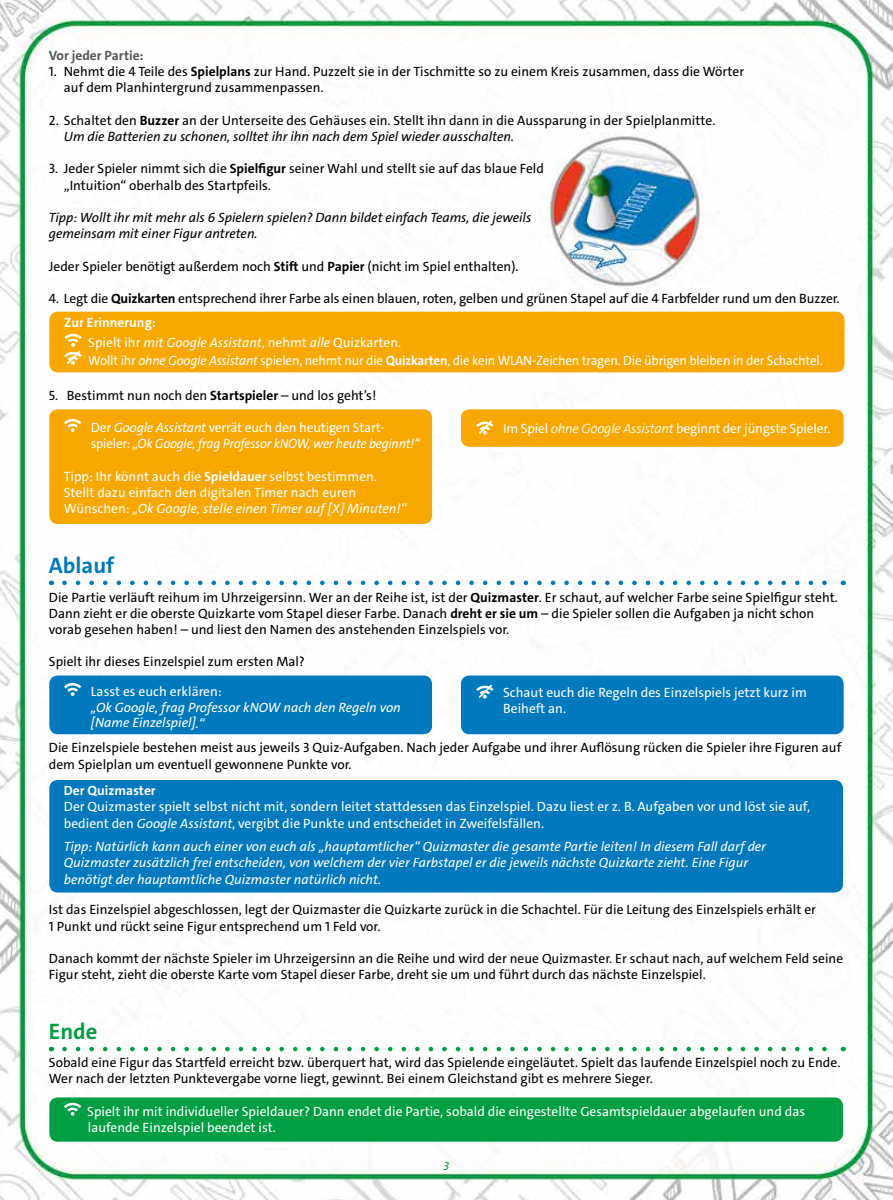
<style>
.page{position:relative;width:893px;height:1200px;background:#fff}
.page>*{position:absolute;margin:0;border:0;box-sizing:border-box;transform-origin:0 0}
.t1{font:700 22.5px "The Sans C4 s";color:#0079be}
.t2{font:700 22.5px "The Sans C4 s";color:#009f43}
.t3{font:13.5px/16.2px "The Sans C4 s";color:#000}
.t4{font:13.5px/16.2px "The Sans C4 s";color:#fff}
.t5{font:italic 13.5px/16.2px "The Sans C4 s";color:#fff}
.t6{font:italic 13.5px/16.2px "The Sans C4 s";color:#000}
.t7{font:700 13.5px "The Sans C4 s";color:#555756}
.t8{font:700 13.5px "The Sans C4 s";color:#fff}
.t9{font:italic 12px "The Sans C4 s";color:#009f43}
.s1{font-weight:700}
.s2{font-style:italic}
.s3{font-style:normal}
.s4{font-weight:300;font-style:italic}
</style>
<div class="page">
<img style="left:0;top:0;width:893px;height:1199px">
<div style="left:49px;top:675px;width:383px;height:59px;background:#0079be;border-radius:9px"></div>
<div style="left:461px;top:675px;width:383px;height:59px;background:#0079be;border-radius:9px"></div>
<svg style="left:64px;top:683px;width:17px;height:12px"></svg>
<svg style="left:476px;top:684px;width:18px;height:14px"></svg>
<div style="left:49px;top:409px;width:383px;height:115px;background:#f8a800;border-radius:9px"></div>
<div style="left:461px;top:409px;width:383px;height:37px;background:#f8a800;border-radius:9px"></div>
<svg style="left:64px;top:419px;width:17px;height:13px"></svg>
<svg style="left:476px;top:420px;width:18px;height:14px"></svg>
<svg style="left:64px;top:580px;width:772px;height:5px"></svg>
<svg style="left:64px;top:1046px;width:772px;height:4px"></svg>
<div style="left:49px;top:779px;width:794px;height:113px;background:#0079be;border-radius:9px"></div>
<div style="left:49px;top:1097px;width:794px;height:44px;background:#009f43;border-radius:9px"></div>
<svg style="left:64px;top:1102px;width:17px;height:13px"></svg>
<div style="left:49px;top:311px;width:795px;height:61px;background:#f8a800;border-radius:9px"></div>
<svg style="left:64px;top:333px;width:18px;height:31px"></svg>
<p class="t7" style="left:49px;top:47px;width:96px">Vor jeder Partie:</p>
<p class="t3" style="left:64px;top:64px;width:682px;text-indent:-15px">1. Nehmt die 4 Teile des <span class="s1">Spielplans</span> zur Hand. Puzzelt sie in der Tischmitte so zu einem Kreis zusammen, dass die Wörter auf dem Planhintergrund zusammenpassen.</p>
<p class="t3" style="left:64px;top:112px;width:653px;text-indent:-15px">2. Schaltet den <span class="s1">Buzzer</span> an der Unterseite des Gehäuses ein. Stellt ihn dann in die Aussparung in der Spielplanmitte.<br><span class="s2">Um die Batterien zu schonen, solltet ihr ihn nach dem Spiel wieder ausschalten.</span></p>
<p class="t3" style="left:64px;top:161px;width:482px;text-indent:-15px">3. Jeder Spieler nimmt sich die <span class="s1">Spielfigur</span> seiner Wahl und stellt sie auf das blaue Feld „Intuition“ oberhalb des Startpfeils.</p>
<p class="t6" style="left:49px;top:209px;width:484px">Tipp: Wollt ihr mit mehr als 6 Spielern spielen? Dann bildet einfach Teams, die jeweils gemeinsam mit einer Figur antreten.</p>
<p class="t3" style="left:49px;top:258px;width:471px">Jeder Spieler benötigt außerdem noch <span class="s1">Stift</span> und <span class="s1">Papier</span> (nicht im Spiel enthalten).</p>
<p class="t3" style="left:49px;top:290px;width:792px">4. Legt die <span class="s1">Quizkarten</span> entsprechend ihrer Farbe als einen blauen, roten, gelben und grünen Stapel auf die 4 Farbfelder rund um den Buzzer.</p>
<p class="t4" style="left:88px;top:313px;width:314px;line-height:19.5px;text-indent:-24px"><span class="s1">Zur Erinnerung:<br></span>Spielt ihr <span class="s2">mit Google Assistant</span>, nehmt <span class="s2">alle</span> Quizkarten.</p>
<p class="t4" style="left:88px;top:352px;width:736px">Wollt ihr <span class="s2">ohne Google Assistant</span> spielen, nehmt nur die <span class="s1">Quizkarten</span>, die kein WLAN-Zeichen tragen. Die übrigen bleiben in der Schachtel.</p>
<p class="t3" style="left:49px;top:388px;width:329px">5. Bestimmt nun noch den <span class="s1">Startspieler</span> – und los geht’s!</p>
<p class="t5" style="left:91px;top:419px;width:330px"><span class="s3">Der</span> Google Assistant <span class="s3">verrät euch den heutigen Start&shy;spieler:</span> „Ok Google, frag Professor kNOW, wer heute beginnt!“</p>
<p class="t4" style="left:64px;top:468px;width:344px">Tipp: Ihr könnt auch die <span class="s1">Spieldauer</span> selbst bestimmen.<br>Stellt dazu einfach den digitalen Timer nach euren<br>Wünschen: <span class="s2">„Ok Google, stelle einen Timer auf [X] Minuten!“</span></p>
<p class="t4" style="left:503px;top:420px;width:328px">Im Spiel <span class="s4">ohne Google Assistant</span> beginnt der jüngste Spieler.</p>
<h1 class="t1" style="left:49px;top:551px;width:67px">Ablauf</h1>
<p class="t3" style="left:49px;top:589px;width:790px">Die Partie verläuft reihum im Uhrzeigersinn. Wer an der Reihe ist, ist der <span class="s1">Quizmaster</span>. Er schaut, auf welcher Farbe seine Spielfigur steht.<br>Dann zieht er die oberste Quizkarte vom Stapel dieser Farbe. Danach <span class="s1">dreht er sie um</span> – die Spieler sollen die Aufgaben ja nicht schon vorab gesehen haben! – und liest den Namen des anstehenden Einzelspiels vor.</p>
<p class="t3" style="left:49px;top:653px;width:258px">Spielt ihr dieses Einzelspiel zum ersten Mal?</p>
<p class="t4" style="left:91px;top:683px;width:132px">Lasst es euch erklären:</p>
<p class="t5" style="left:91px;top:700px;width:311px;line-height:14.7px">„Ok Google, frag Professor kNOW nach den Regeln von [Name Einzelspiel].“</p>
<p class="t4" style="left:503px;top:684px;width:305px">Schaut euch die Regeln des Einzelspiels jetzt kurz im<br>Beiheft an.</p>
<p class="t3" style="left:49px;top:739px;width:794px">Die Einzelspiele bestehen meist aus jeweils 3 Quiz-Aufgaben. Nach jeder Aufgabe und ihrer Auflösung rücken die Spieler ihre Figuren auf dem Spielplan um eventuell gewonnene Punkte vor.</p>
<p class="t8" style="left:64px;top:781px;width:93px">Der Quizmaster</p>
<p class="t4" style="left:64px;top:798px;width:748px">Der Quizmaster spielt selbst nicht mit, sondern leitet stattdessen das Einzelspiel. Dazu liest er z. B. Aufgaben vor und löst sie auf, bedient den <span class="s2">Google Assistant</span>, vergibt die Punkte und entscheidet in Zweifelsfällen.</p>
<p class="t5" style="left:64px;top:838px;width:704px">Tipp: Natürlich kann auch einer von euch als „hauptamtlicher“ Quizmaster die gesamte Partie leiten! In diesem Fall darf der<br>Quizmaster zusätzlich frei entscheiden, von welchem der vier Farbstapel er die jeweils nächste Quizkarte zieht. Eine Figur benötigt der hauptamtliche Quizmaster natürlich nicht.</p>
<p class="t3" style="left:49px;top:901px;width:769px">Ist das Einzelspiel abgeschlossen, legt der Quizmaster die Quizkarte zurück in die Schachtel. Für die Leitung des Einzelspiels erhält er<br>1 Punkt und rückt seine Figur entsprechend um 1 Feld vor.</p>
<p class="t3" style="left:49px;top:950px;width:796px">Danach kommt der nächste Spieler im Uhrzeigersinn an die Reihe und wird der neue Quizmaster. Er schaut nach, auf welchem Feld seine<br>Figur steht, zieht die oberste Karte vom Stapel dieser Farbe, dreht sie um und führt durch das nächste Einzelspiel.</p>
<h1 class="t2" style="left:49px;top:1016px;width:50px">Ende</h1>
<p class="t3" style="left:49px;top:1054px;width:793px">Sobald eine Figur das Startfeld erreicht bzw. überquert hat, wird das Spielende eingeläutet. Spielt das laufende Einzelspiel noch zu Ende.<br>Wer nach der letzten Punktevergabe vorne liegt, gewinnt. Bei einem Gleichstand gibt es mehrere Sieger.</p>
<p class="t4" style="left:87px;top:1102px;width:719px">Spielt ihr mit individueller Spieldauer? Dann endet die Partie, sobald die eingestellte Gesamtspieldauer abgelaufen und das laufende Einzelspiel beendet ist.</p>
<p class="t9" style="left:444px;top:1157px;width:7px">3</p>
</div>
